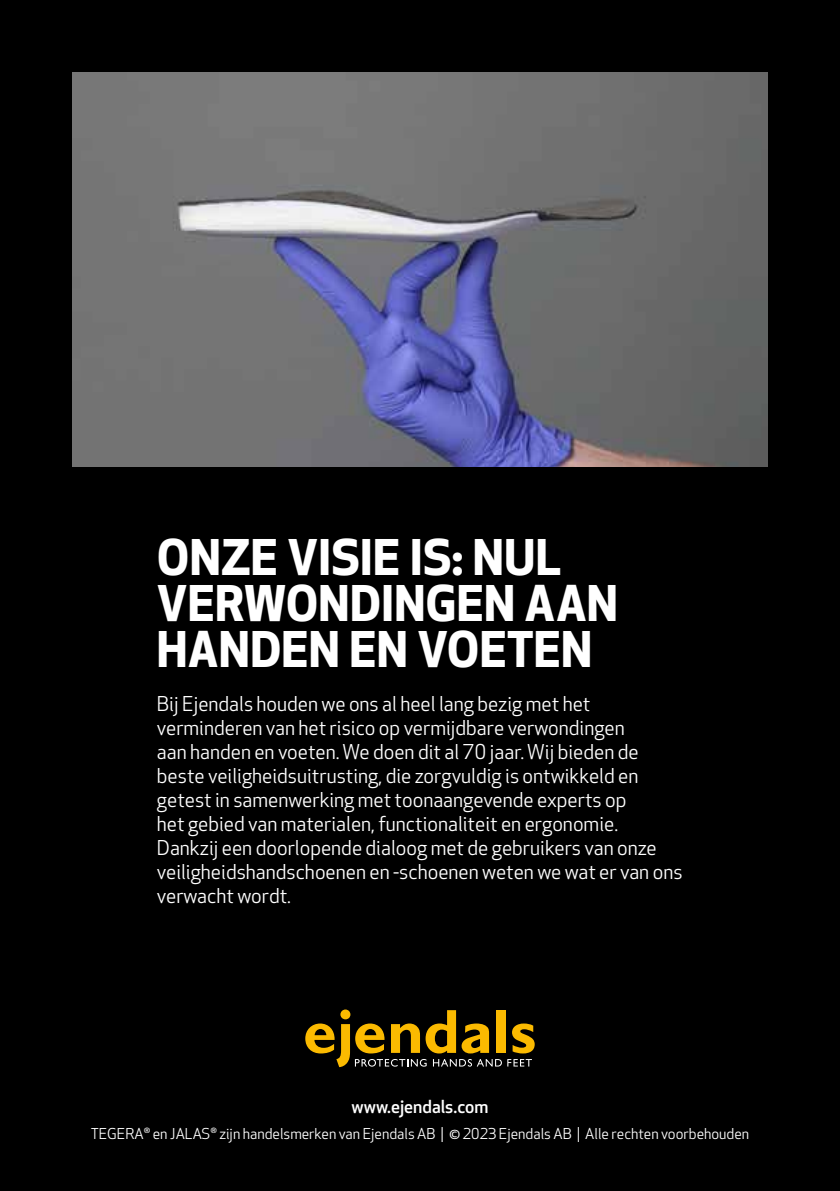
<style>
.page{position:relative;width:840px;height:1191px;background:#fff}
.page>*{position:absolute;margin:0;border:0;box-sizing:border-box;transform-origin:0 0}
.t1{font:700 48px/46px "Apex New";letter-spacing:.005em;color:#fff}
.t2{font:20px/24px "Apex New";color:#fff}
.t3{font:500 17.6px "Apex New";color:#fff}
.t4{font:14.6px "Apex New";color:#fff}
</style>
<div class="page">
<div style="left:0;top:0;width:839px;height:1191px;background:#000"></div>
<img style="left:72px;top:72px;width:695px;height:394px">
<div style="left:496px;top:1010px;width:9px;height:43px;background:#fbba00"></div>
<svg style="left:512px;top:1023px;width:22px;height:30px"></svg>
<svg style="left:305px;top:1010px;width:196px;height:57px"></svg>
<svg style="left:507px;top:1059px;width:24px;height:7px"></svg>
<h1 class="t1" style="left:157px;top:532px;width:462px">ONZE VISIE IS: NUL<br>VERWONDINGEN AAN<br>HANDEN EN VOETEN</h1>
<p class="t2" style="left:157px;top:691px;width:527px">Bij Ejendals houden we ons al heel lang bezig met het verminderen van het risico op vermijdbare verwondingen<br>aan handen en voeten. We doen dit al 70 jaar. Wij bieden de beste veiligheidsuitrusting, die zorgvuldig is ontwikkeld en getest in samenwerking met toonaangevende experts op<br>het gebied van materialen, functionaliteit en ergonomie.<br>Dankzij een doorlopende dialoog met de gebruikers van onze veiligheidshandschoenen en -schoenen weten we wat er van ons verwacht wordt.</p>
<p class="t3" style="left:351px;top:1094px;width:138px">www.ejendals.com</p>
<p class="t4" style="left:91px;top:1124px;width:659px">TEGERA<sup>®</sup> en JALAS<sup>®</sup> zijn handelsmerken van Ejendals AB | © 2023 Ejendals AB | Alle rechten voorbehouden</p>
</div>
